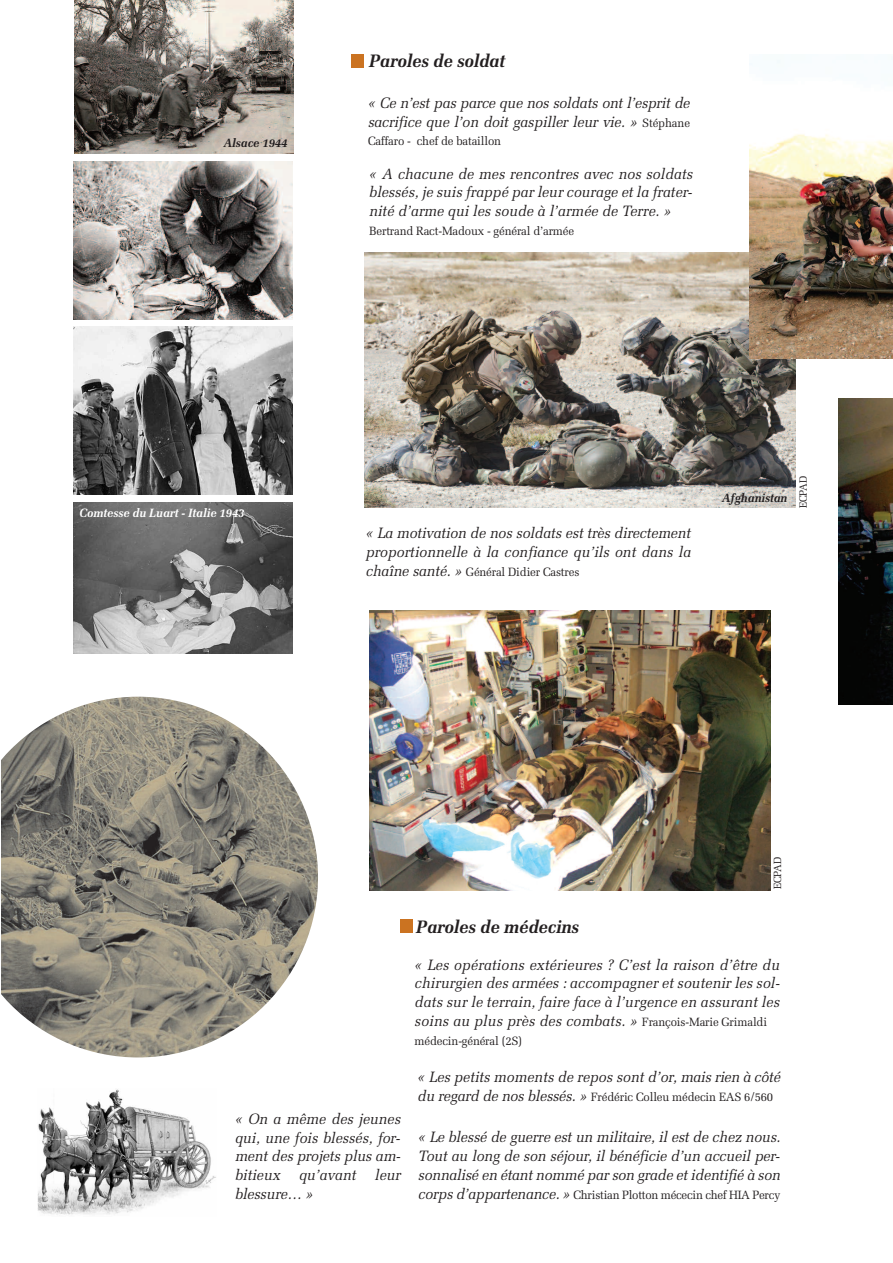
<style>
.page{position:relative;width:893px;height:1263px;background:#fff}
.page>*{position:absolute;margin:0;border:0;box-sizing:border-box;transform-origin:0 0}
.t1{font:italic 700 18px "Melior";letter-spacing:-.015em;color:#231f20;scale:.95 1}
.t2{font:italic 15px/18.8px "Melior";letter-spacing:-.01em;color:#231f20;text-align:justify;scale:.95 1}
.t3{font:12px "Melior";letter-spacing:-.015em;color:#231f20;scale:.95 1}
.t4{font:italic 700 12px "Melior";letter-spacing:-.01em;color:#fff;scale:.95 1}
.t5{font:italic 700 12px "Melior";letter-spacing:-.01em;color:#231f20;scale:.95 1}
.t6{font:10.5px "Melior";letter-spacing:-.015em;color:#231f20;scale:.95 1}
.s1{font-style:normal;font-size:12px}
.s2{font-style:italic;font-size:15px}
</style>
<div class="page">
<img style="left:364px;top:252px;width:431px;height:256px">
<img style="left:749px;top:56px;width:144px;height:302px">
<img style="left:369px;top:610px;width:402px;height:280px">
<img style="left:1px;top:697px;width:317px;height:360px">
<img style="left:839px;top:399px;width:54px;height:305px">
<img style="left:38px;top:1089px;width:178px;height:126px">
<img style="left:74px;top:0;width:219px;height:153px">
<img style="left:73px;top:162px;width:220px;height:158px">
<img style="left:73px;top:327px;width:220px;height:167px">
<img style="left:73px;top:502px;width:219px;height:151px">
<div style="left:400px;top:919px;width:12px;height:13px;background:#cb7321"></div>
<div style="left:351px;top:54px;width:13px;height:13px;background:#cb7321"></div>
<p class="t1" style="left:369px;top:50px;width:145px">Paroles de soldat</p>
<p class="t2" style="left:368px;top:93px;width:340px">« Ce n’est pas parce que nos soldats ont l’esprit de sacrifice que l’on doit gaspiller leur vie. » <span class="s1">Stéphane</span></p>
<p class="t5" style="left:223px;top:136px;width:69px">Alsace 1944</p>
<p class="t3" style="left:368px;top:134px;width:142px">Caffaro - chef de bataillon</p>
<p class="t2" style="left:369px;top:164px;width:342px">« A chacune de mes rencontres avec nos soldats blessés, je suis frappé par leur courage et la frater&shy;nité d’arme qui les soude à l’armée de Terre. »</p>
<p class="t3" style="left:369px;top:224px;width:217px">Bertrand Ract-Madoux - général d’armée</p>
<p class="t4" style="left:79px;top:505px;width:176px">Comtesse du Luart - Italie 1943</p>
<p class="t2" style="left:366px;top:524px;width:344px">« La motivation de nos soldats est très directement proportionnelle à la confiance qu’ils ont dans la</p>
<p class="t3" style="left:366px;top:565px;width:226px"><span class="s2">chaîne santé. »</span> Général Didier Castres</p>
<p class="t5" style="left:722px;top:491px;width:71px">Afghanistan</p>
<p class="t6" style="left:797px;top:508px;width:35px;rotate:-90deg">ECPAD</p>
<p class="t2" style="left:235px;top:1109px;width:176px">« On a même des jeunes qui, une fois blessés, for&shy;ment des projets plus am&shy;bitieux qu’avant leur blessure… »</p>
<p class="t6" style="left:771px;top:889px;width:35px;rotate:-90deg">ECPAD</p>
<p class="t1" style="left:416px;top:916px;width:173px">Paroles de médecins</p>
<p class="t2" style="left:415px;top:955px;width:386px">« Les opérations extérieures ? C’est la raison d’être du chirurgien des armées : accompagner et soutenir les sol&shy;dats sur le terrain, faire face à l’urgence en assurant les soins au plus près des combats. » <span class="s1">François-Marie Grimaldi</span></p>
<p class="t3" style="left:415px;top:1033px;width:115px">médecin-général (2S)</p>
<p class="t2" style="left:418px;top:1067px;width:383px">« Les petits moments de repos sont d’or, mais rien à côté</p>
<p class="t3" style="left:418px;top:1089px;width:376px"><span class="s2">du regard de nos blessés. »</span> Frédéric Colleu médecin EAS 6/560</p>
<p class="t2" style="left:418px;top:1128px;width:383px">« Le blessé de guerre est un militaire, il est de chez nous.<br>Tout au long de son séjour, il bénéficie d’un accueil per&shy;sonnalisé en étant nommé par son grade et identifié à son</p>
<p class="t3" style="left:418px;top:1187px;width:383px"><span class="s2">corps d’appartenance. »</span> Christian Plotton mécecin chef HIA Percy</p>
</div>
